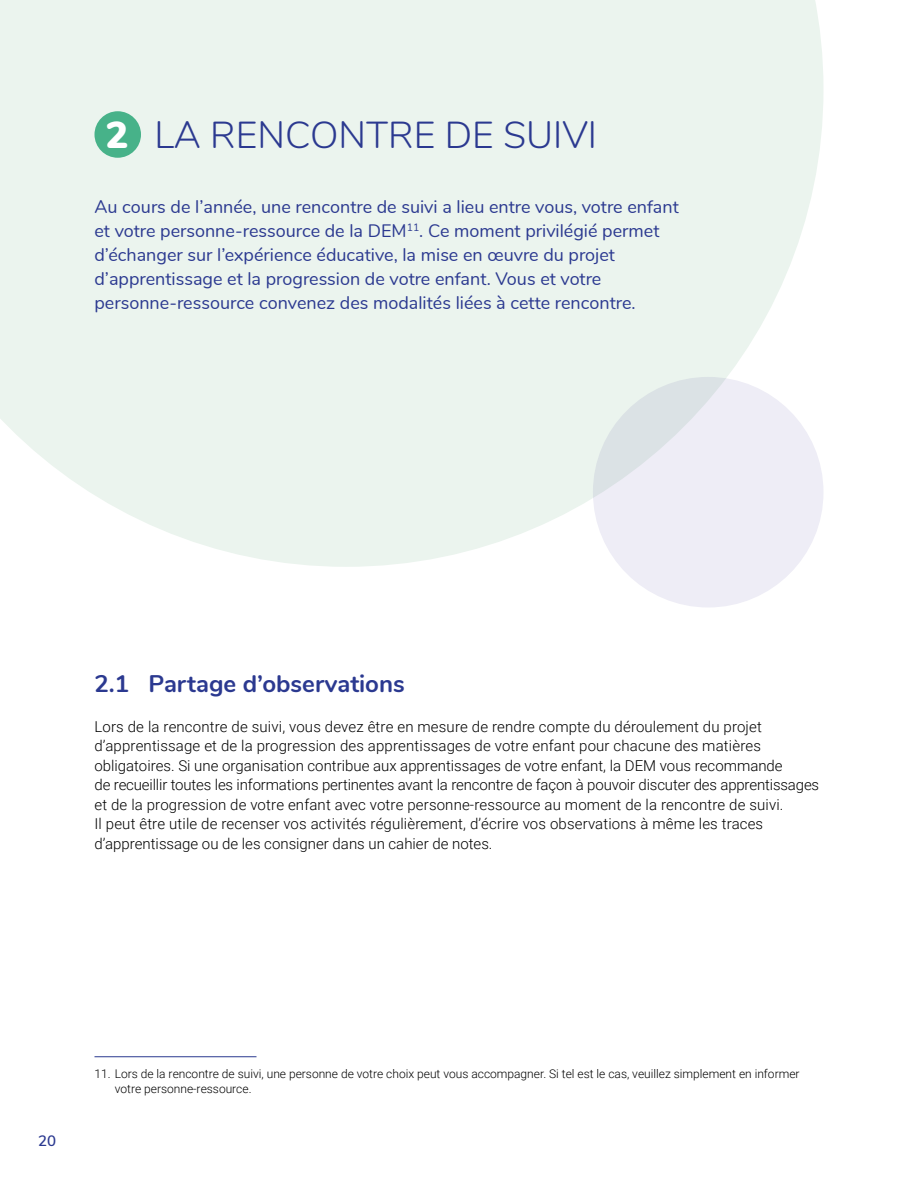
<style>
.page{position:relative;width:918px;height:1188px;background:#fff}
.page>*{position:absolute;margin:0;border:0;box-sizing:border-box;transform-origin:0 0}
.t1{font:300 37.5px "Nunito";color:#2b3990}
.t2{font:900 37.5px "Nunito";color:#fff}
.t3{font:700 24px "Nunito";color:#2b3990}
.t4{font:18px/24px "Nunito";color:#2b3990}
.t5{font:300 15px/19.5px "Roboto";letter-spacing:.01em;color:#000}
.t6{font:600 15px "Nunito";color:#2b3990}
.t7{font:300 12px/15px "Roboto";color:#000}
.s1{color:#ebf4ee}
</style>
<div class="page">
<svg style="left:0;top:0;width:823px;height:567px;background:#ecf4ef"></svg>
<div style="left:593px;top:377px;width:231px;height:231px;background:linear-gradient(to bottom,#e4e7ed,#f1eff9);border-radius:50%"></div>
<hr style="left:94px;top:1056px;width:162px;height:1px;background:#2b3990">
<div style="left:94px;top:111px;width:47px;height:47px;background:#47b289;border-radius:50%"></div>
<h1 class="t2" style="left:106px;top:107px;width:24px">2</h1>
<h1 class="t1" style="left:94px;top:108px;width:504px"><span class="s1">2</span> LA RENCONTRE DE SUIVI</h1>
<p class="t4" style="left:94px;top:193px;width:586px">Au cours de l’année, une rencontre de suivi a lieu entre vous, votre enfant et votre personne-ressource de la DEM<sup>11</sup>. Ce moment privilégié permet d’échanger sur l’expérience éducative, la mise en œuvre du projet d’apprentissage et la progression de votre enfant. Vous et votre personne-ressource convenez des modalités liées à cette rencontre.</p>
<h2 class="t3" style="left:94px;top:666px;width:312px">2.1 Partage d’observations</h2>
<p class="t5" style="left:94px;top:716px;width:726px">Lors de la rencontre de suivi, vous devez être en mesure de rendre compte du déroulement du projet d’apprentissage et de la progression des apprentissages de votre enfant pour chacune des matières obligatoires. Si une organisation contribue aux apprentissages de votre enfant, la DEM vous recommande<br>de recueillir toutes les informations pertinentes avant la rencontre de façon à pouvoir discuter des apprentissages et de la progression de votre enfant avec votre personne-ressource au moment de la rencontre de suivi.<br>Il peut être utile de recenser vos activités régulièrement, d’écrire vos observations à même les traces d’apprentissage ou de les consigner dans un cahier de notes.</p>
<p class="t6" style="left:38px;top:1130px;width:19px">20</p>
<p class="t7" style="left:115px;top:1066px;width:686px;text-indent:-20px">11. Lors de la rencontre de suivi, une personne de votre choix peut vous accompagner. Si tel est le cas, veuillez simplement en informer votre personne-ressource.</p>
</div>
